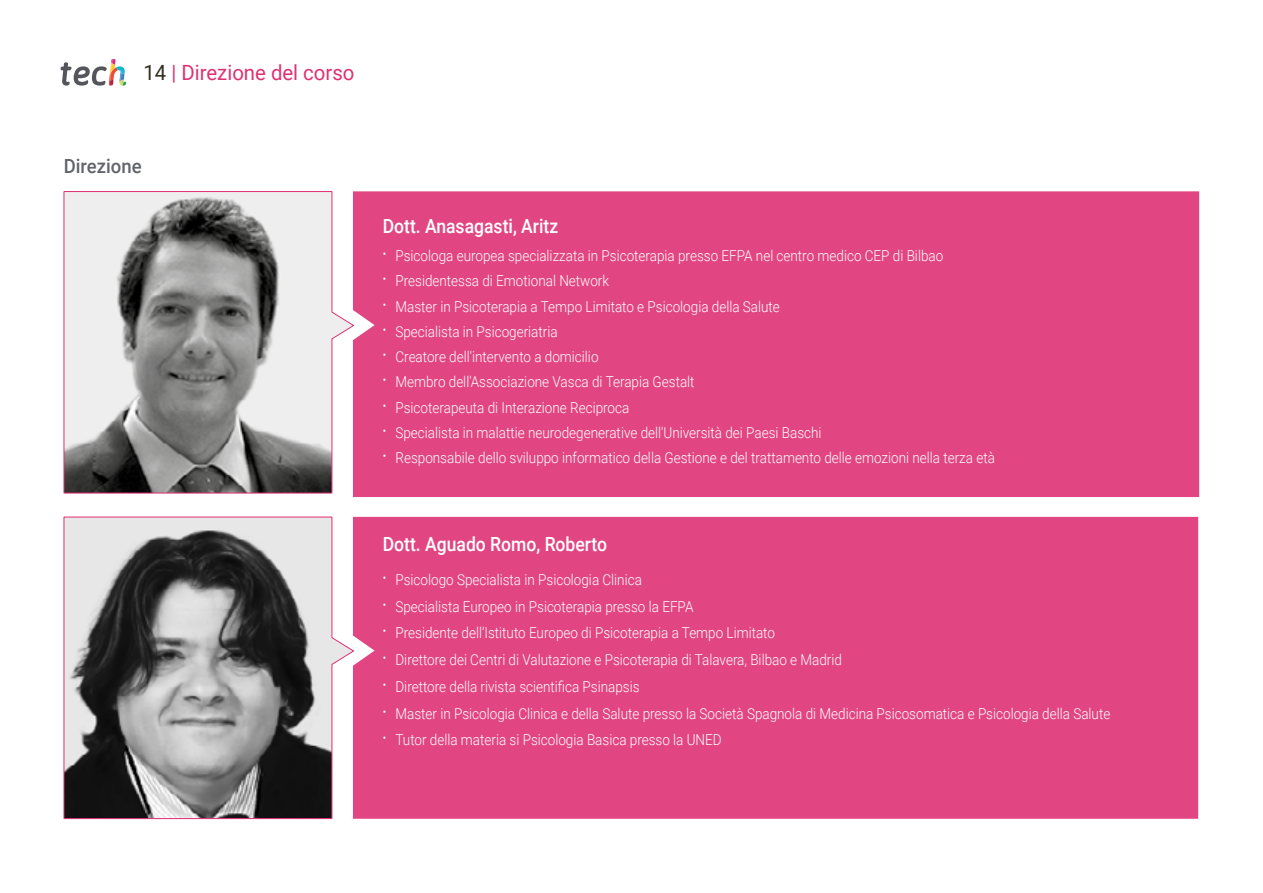
<style>
.page{position:relative;width:1263px;height:893px;background:#fff}
.page>*{position:absolute;margin:0;border:0;box-sizing:border-box;transform-origin:0 0}
.t1{font:21px "Roboto";color:#df3174}
.t2{font:500 19.5px "Roboto";color:#fff;scale:.9 1}
.t3{font:500 19.5px "Roboto";color:#61646a;scale:.95 1}
.t4{font:300 15px "Roboto";color:#fff;scale:.9 1}
.s1{color:#312e20}
</style>
<div class="page">
<svg style="left:61px;top:59px;width:65px;height:27px"></svg>
<div style="left:353px;top:191px;width:846px;height:306px;background:#e24682"></div>
<div style="left:354px;top:517px;width:844px;height:302px;background:#e24682"></div>
<svg style="left:64px;top:191px;width:290px;height:302px;background:#aeacac"></svg>
<svg style="left:64px;top:517px;width:290px;height:302px;background:#898787"></svg>
<h1 class="t1" style="left:144px;top:57px;width:213px"><span class="s1">14</span> | Direzione del corso</h1>
<h2 class="t3" style="left:64px;top:152px;width:84px">Direzione</h2>
<h2 class="t2" style="left:383px;top:212px;width:196px">Dott. Anasagasti, Aritz</h2>
<p class="t4" style="left:383px;top:245px;width:624px"><sup>•</sup> Psicologa europea specializzata in Psicoterapia presso EFPA nel centro medico CEP di Bilbao</p>
<p class="t4" style="left:383px;top:270px;width:253px"><sup>•</sup> Presidentessa di Emotional Network</p>
<p class="t4" style="left:383px;top:296px;width:443px"><sup>•</sup> Master in Psicoterapia a Tempo Limitato e Psicologia della Salute</p>
<p class="t4" style="left:383px;top:321px;width:196px"><sup>•</sup> Specialista in Psicogeriatria</p>
<p class="t4" style="left:383px;top:346px;width:241px"><sup>•</sup> Creatore dell'intervento a domicilio</p>
<p class="t4" style="left:383px;top:371px;width:348px"><sup>•</sup> Membro dell'Associazione Vasca di Terapia Gestalt</p>
<p class="t4" style="left:383px;top:397px;width:276px"><sup>•</sup> Psicoterapeuta di Interazione Reciproca</p>
<p class="t4" style="left:383px;top:422px;width:489px"><sup>•</sup> Specialista in malattie neurodegenerative dell'Università dei Paesi Baschi</p>
<p class="t4" style="left:383px;top:447px;width:682px"><sup>•</sup> Responsabile dello sviluppo informatico della Gestione e del trattamento delle emozioni nella terza età</p>
<h2 class="t2" style="left:383px;top:530px;width:251px">Dott. Aguado Romo, Roberto</h2>
<p class="t4" style="left:383px;top:569px;width:289px"><sup>•</sup> Psicologo Specialista in Psicologia Clinica</p>
<p class="t4" style="left:383px;top:596px;width:347px"><sup>•</sup> Specialista Europeo in Psicoterapia presso la EFPA</p>
<p class="t4" style="left:383px;top:622px;width:437px"><sup>•</sup> Presidente dell’Istituto Europeo di Psicoterapia a Tempo Limitato</p>
<p class="t4" style="left:383px;top:649px;width:512px"><sup>•</sup> Direttore dei Centri di Valutazione e Psicoterapia di Talavera, Bilbao e Madrid</p>
<p class="t4" style="left:383px;top:676px;width:287px"><sup>•</sup> Direttore della rivista scientifica Psinapsis</p>
<p class="t4" style="left:383px;top:703px;width:810px"><sup>•</sup> Master in Psicologia Clinica e della Salute presso la Società Spagnola di Medicina Psicosomatica e Psicologia della Salute</p>
<p class="t4" style="left:383px;top:729px;width:378px"><sup>•</sup> Tutor della materia si Psicologia Basica presso la UNED</p>
</div>
